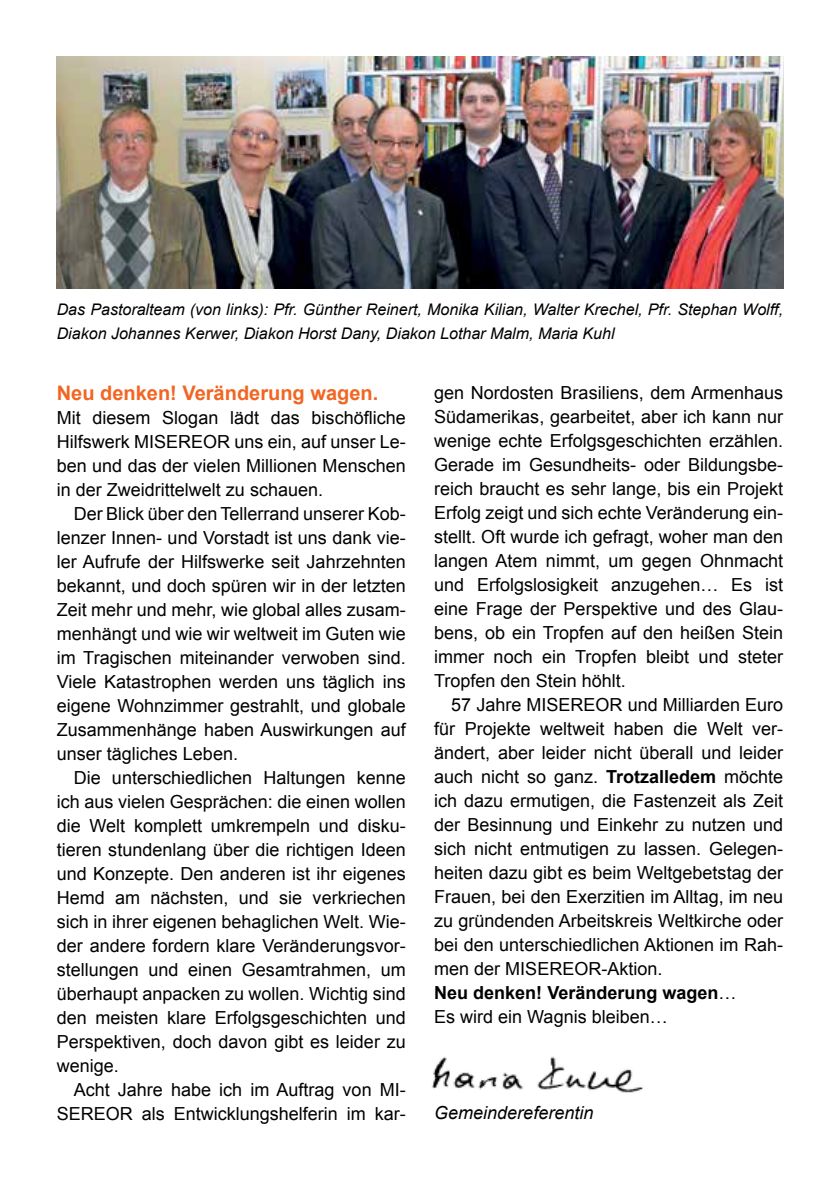
<style>
.page{position:relative;width:840px;height:1191px;background:#fff}
.page>*{position:absolute;margin:0;border:0;box-sizing:border-box;transform-origin:0 0}
.t1{font:700 20px "Arial";color:#f26522}
.t2{font:18px/24px "Arial";color:#000;text-align:justify}
.t3{font:italic 18px "Arial";color:#000}
.t4{font:italic 16px/24px "Arial";color:#000}
.s1{font-weight:700}
</style>
<div class="page">
<img style="left:432px;top:1056px;width:211px;height:37px">
<img style="left:57px;top:57px;width:725px;height:232px">
<p class="t4" style="left:57px;top:298px;width:727px">Das Pastoralteam (von links): Pfr. Günther Reinert, Monika Kilian, Walter Krechel, Pfr. Stephan Wolff,<br>Diakon Johannes Kerwer, Diakon Horst Dany, Diakon Lothar Malm, Maria Kuhl</p>
<p class="t1" style="left:57px;top:380px;width:323px">Neu denken! Veränderung wagen.</p>
<p class="t2" style="left:57px;top:406px;width:350px">Mit diesem Slogan lädt das bischöfliche Hilfswerk MISEREOR uns ein, auf unser Le&shy;ben und das der vielen Millionen Menschen in der Zweidrittelwelt zu schauen.</p>
<p class="t2" style="left:57px;top:502px;width:350px;text-indent:17px">Der Blick über den Tellerrand unserer Kob&shy;lenzer Innen- und Vorstadt ist uns dank vie&shy;ler Aufrufe der Hilfswerke seit Jahrzehnten bekannt, und doch spüren wir in der letzten Zeit mehr und mehr, wie global alles zusam&shy;menhängt und wie wir weltweit im Guten wie im Tragischen miteinander verwoben sind.<br>Viele Katastrophen werden uns täglich ins eigene Wohnzimmer gestrahlt, und globale Zusammenhänge haben Auswirkungen auf unser tägliches Leben.</p>
<p class="t2" style="left:57px;top:766px;width:350px;text-indent:17px">Die unterschiedlichen Haltungen kenne ich aus vielen Gesprächen: die einen wollen die Welt komplett umkrempeln und disku&shy;tieren stundenlang über die richtigen Ideen und Konzepte. Den anderen ist ihr eigenes Hemd am nächsten, und sie verkriechen sich in ihrer eigenen behaglichen Welt. Wie&shy;der andere fordern klare Veränderungsvor&shy;stellungen und einen Gesamtrahmen, um überhaupt anpacken zu wollen. Wichtig sind den meisten klare Erfolgsgeschichten und Perspektiven, doch davon gibt es leider zu wenige.</p>
<p class="t2" style="left:57px;top:1078px;width:350px;text-align:right">Acht Jahre habe ich im Auftrag von MI-<br>SEREOR als Entwicklungshelferin im kar-</p>
<p class="t2" style="left:434px;top:380px;width:350px">gen Nordosten Brasiliens, dem Armenhaus Südamerikas, gearbeitet, aber ich kann nur wenige echte Erfolgsgeschichten erzählen.<br>Gerade im Gesundheits- oder Bildungsbe&shy;reich braucht es sehr lange, bis ein Projekt Erfolg zeigt und sich echte Veränderung ein&shy;stellt. Oft wurde ich gefragt, woher man den langen Atem nimmt, um gegen Ohnmacht und Erfolgslosigkeit anzugehen… Es ist eine Frage der Perspektive und des Glau&shy;bens, ob ein Tropfen auf den heißen Stein immer noch ein Tropfen bleibt und steter Tropfen den Stein höhlt.</p>
<p class="t2" style="left:434px;top:692px;width:350px;text-align:left;text-indent:17px">57 Jahre MISEREOR und Milliarden Euro für Projekte weltweit haben die Welt ver&shy;ändert, aber leider nicht überall und leider auch nicht so ganz. <span class="s1">Trotzalledem</span> möchte ich dazu ermutigen, die Fastenzeit als Zeit der Besinnung und Einkehr zu nutzen und sich nicht entmutigen zu lassen. Gelegen&shy;heiten dazu gibt es beim Weltgebetstag der Frauen, bei den Exerzitien im Alltag, im neu zu gründenden Arbeitskreis Weltkirche oder bei den unterschiedlichen Aktionen im Rah&shy;men der MISEREOR-Aktion.<br><span class="s1">Neu denken! Veränderung wagen</span>…<br>Es wird ein Wagnis bleiben…</p>
<p class="t3" style="left:434px;top:1100px;width:161px">Gemeindereferentin</p>
</div>
